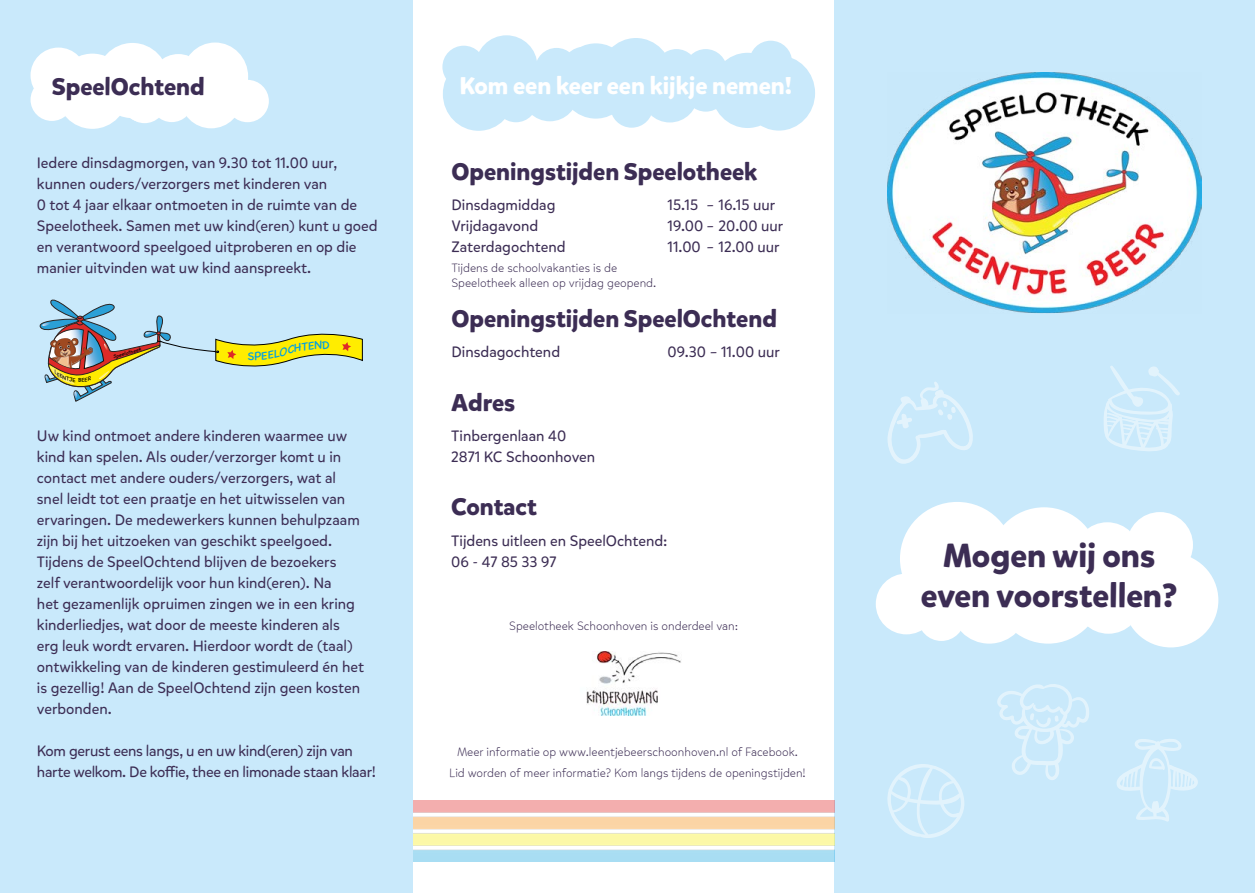
<style>
.page{position:relative;width:1255px;height:893px;background:#fff}
.page>*{position:absolute;margin:0;border:0;box-sizing:border-box;transform-origin:0 0}
.t1{font:700 33px/40.5px "Mikado";color:#3c2d54;text-align:center}
.t2{font:700 24px "Mikado";color:#3c2d54}
.t3{font:700 24px "Mikado";color:#fff}
.t4{font:15px/21px "Mikado";color:#3c2d54}
.t5{font:15px/21px "Mikado";letter-spacing:-.02em;color:#3c2d54}
.t6{font:300 12px/21px "Mikado";color:#3c2d54;text-align:center}
.t7{font:11.7px "Chalkboard SE";color:#009fe3}
.t8{font:italic 4.8px "Chalkboard SE";color:#000;scale:1.09 1}
</style>
<div class="page">
<div style="left:834px;top:0;width:420px;height:893px;background:#c9e9fb"></div>
<div style="left:0;top:0;width:412px;height:893px;background:#c9e9fb"></div>
<div style="left:875px;top:574px;width:61px;height:60px;background:#fff;border-radius:50%"></div>
<div style="left:1123px;top:553px;width:95px;height:94px;background:#fff;border-radius:50%"></div>
<div style="left:992px;top:529px;width:111px;height:115px;background:#fff;border-radius:50%"></div>
<div style="left:899px;top:502px;width:115px;height:114px;background:#fff;border-radius:50%"></div>
<div style="left:1074px;top:522px;width:66px;height:66px;background:#fff;border-radius:50%"></div>
<div style="left:1075px;top:568px;width:66px;height:66px;background:#fff;border-radius:50%"></div>
<div style="left:1126px;top:512px;width:66px;height:66px;background:#fff;border-radius:50%"></div>
<div style="left:918px;top:595px;width:46px;height:46px;background:#fff;border-radius:50%"></div>
<div style="left:950px;top:567px;width:77px;height:77px;background:#fff;border-radius:50%"></div>
<div style="left:989px;top:507px;width:109px;height:109px;background:#fff;border-radius:50%"></div>
<div style="left:150px;top:54px;width:56px;height:56px;background:#fff;border-radius:50%"></div>
<div style="left:182px;top:43px;width:66px;height:68px;background:#fff;border-radius:50%"></div>
<div style="left:56px;top:54px;width:73px;height:75px;background:#fff;border-radius:50%"></div>
<div style="left:96px;top:43px;width:73px;height:75px;background:#fff;border-radius:50%"></div>
<div style="left:150px;top:80px;width:43px;height:42px;background:#fff;border-radius:50%"></div>
<div style="left:121px;top:80px;width:43px;height:42px;background:#fff;border-radius:50%"></div>
<div style="left:180px;top:67px;width:62px;height:61px;background:#fff;border-radius:50%"></div>
<div style="left:226px;top:80px;width:43px;height:42px;background:#fff;border-radius:50%"></div>
<div style="left:31px;top:48px;width:55px;height:55px;background:#fff;border-radius:50%"></div>
<div style="left:31px;top:79px;width:42px;height:42px;background:#fff;border-radius:50%"></div>
<div style="left:123px;top:81px;width:43px;height:42px;background:#fff;border-radius:50%"></div>
<div style="left:749px;top:41px;width:43px;height:42px;background:#c9e9fb;border-radius:50%"></div>
<img style="left:887px;top:73px;width:314px;height:240px">
<svg style="left:887px;top:382px;width:86px;height:82px"></svg>
<svg style="left:1117px;top:739px;width:81px;height:83px"></svg>
<svg style="left:1104px;top:366px;width:76px;height:85px"></svg>
<svg style="left:997px;top:684px;width:92px;height:96px"></svg>
<svg style="left:887px;top:764px;width:77px;height:74px"></svg>
<img style="left:586px;top:652px;width:95px;height:64px">
<div style="left:522px;top:66px;width:56px;height:55px;background:#c9e9fb;border-radius:50%"></div>
<div style="left:443px;top:57px;width:71px;height:74px;background:#c9e9fb;border-radius:50%"></div>
<div style="left:599px;top:38px;width:73px;height:75px;background:#c9e9fb;border-radius:50%"></div>
<div style="left:559px;top:43px;width:73px;height:76px;background:#c9e9fb;border-radius:50%"></div>
<div style="left:535px;top:48px;width:43px;height:42px;background:#c9e9fb;border-radius:50%"></div>
<div style="left:475px;top:35px;width:62px;height:62px;background:#c9e9fb;border-radius:50%"></div>
<div style="left:494px;top:80px;width:43px;height:42px;background:#c9e9fb;border-radius:50%"></div>
<div style="left:442px;top:46px;width:43px;height:42px;background:#c9e9fb;border-radius:50%"></div>
<div style="left:642px;top:67px;width:55px;height:55px;background:#c9e9fb;border-radius:50%"></div>
<div style="left:711px;top:53px;width:72px;height:75px;background:#c9e9fb;border-radius:50%"></div>
<div style="left:655px;top:49px;width:42px;height:42px;background:#c9e9fb;border-radius:50%"></div>
<div style="left:684px;top:49px;width:43px;height:42px;background:#c9e9fb;border-radius:50%"></div>
<div style="left:684px;top:69px;width:43px;height:43px;background:#c9e9fb;border-radius:50%"></div>
<div style="left:610px;top:85px;width:43px;height:43px;background:#c9e9fb;border-radius:50%"></div>
<div style="left:562px;top:47px;width:43px;height:42px;background:#c9e9fb;border-radius:50%"></div>
<div style="left:742px;top:55px;width:73px;height:76px;background:#c9e9fb;border-radius:50%"></div>
<svg style="left:39px;top:299px;width:323px;height:102px"></svg>
<h2 class="t2" style="left:52px;top:72px;width:154px">SpeelOchtend</h2>
<h2 class="t3" style="left:459px;top:70px;width:334px">Kom een keer een kijkje nemen!</h2>
<p class="t4" style="left:37px;top:153px;width:342px">Iedere dinsdagmorgen, van 9.30 tot 11.00 uur, kunnen ouders/verzorgers met kinderen van<br>0 tot 4 jaar elkaar ontmoeten in de ruimte van de Speelotheek. Samen met uw kind(eren) kunt u goed en verantwoord speelgoed uitproberen en op die manier uitvinden wat uw kind aanspreekt.</p>
<h2 class="t2" style="left:451px;top:156px;width:307px">Openingstijden Speelotheek</h2>
<p class="t4" style="left:451px;top:195px;width:106px">Dinsdagmiddag</p>
<p class="t4" style="left:667px;top:195px;width:109px">15.15 – 16.15 uur</p>
<p class="t4" style="left:451px;top:216px;width:88px">Vrijdagavond</p>
<p class="t4" style="left:667px;top:216px;width:117px">19.00 – 20.00 uur</p>
<p class="t4" style="left:451px;top:237px;width:115px">Zaterdagochtend</p>
<p class="t4" style="left:667px;top:237px;width:114px">11.00 – 12.00 uur</p>
<p class="t6" style="left:451px;top:260px;width:206px;line-height:15px;text-align:left">Tijdens de schoolvakanties is de<br>Speelotheek alleen op vrijdag geopend.</p>
<h2 class="t2" style="left:451px;top:304px;width:327px">Openingstijden SpeelOchtend</h2>
<p class="t8" style="left:112px;top:353px;width:28px;rotate:-15deg">Speelotheek</p>
<p class="t7" style="left:322px;top:334px;width:9px">D</p>
<p class="t4" style="left:451px;top:342px;width:110px">Dinsdagochtend</p>
<p class="t4" style="left:667px;top:342px;width:114px">09.30 – 11.00 uur</p>
<h2 class="t2" style="left:451px;top:388px;width:65px">Adres</h2>
<p class="t4" style="left:37px;top:426px;width:328px">Uw kind ontmoet andere kinderen waarmee uw kind kan spelen. Als ouder/verzorger komt u in contact met andere ouders/verzorgers, wat al snel leidt tot een praatje en het uitwisselen van ervaringen. De medewerkers kunnen behulpzaam zijn bij het uitzoeken van geschikt speelgoed.<br>Tijdens de SpeelOchtend blijven de bezoekers<br>zelf verantwoordelijk voor hun kind(eren). Na<br>het gezamenlijk opruimen zingen we in een kring kinderliedjes, wat door de meeste kinderen als erg leuk wordt ervaren. Hierdoor wordt de (taal) ontwikkeling van de kinderen gestimuleerd én het is gezellig! Aan de SpeelOchtend zijn geen kosten verbonden.</p>
<p class="t5" style="left:37px;top:741px;width:340px">Kom gerust eens langs, u en uw kind(eren) zijn van harte welkom. De koffie, thee en limonade staan klaar!</p>
<p class="t4" style="left:451px;top:426px;width:145px">Tinbergenlaan 40<br>2871 KC Schoonhoven</p>
<h2 class="t2" style="left:451px;top:492px;width:87px">Contact</h2>
<p class="t4" style="left:451px;top:531px;width:218px">Tijdens uitleen en SpeelOchtend:<br>06 - 47 85 33 97</p>
<p class="t6" style="left:509px;top:616px;width:230px">Speelotheek Schoonhoven is onderdeel van:</p>
<p class="t6" style="left:449px;top:742px;width:358px">Meer informatie op www.leentjebeerschoonhoven.nl of Facebook.<br>Lid worden of meer informatie? Kom langs tijdens de openingstijden!</p>
<h1 class="t1" style="left:920px;top:536px;width:258px">Mogen wij ons even voorstellen?</h1>
</div>
